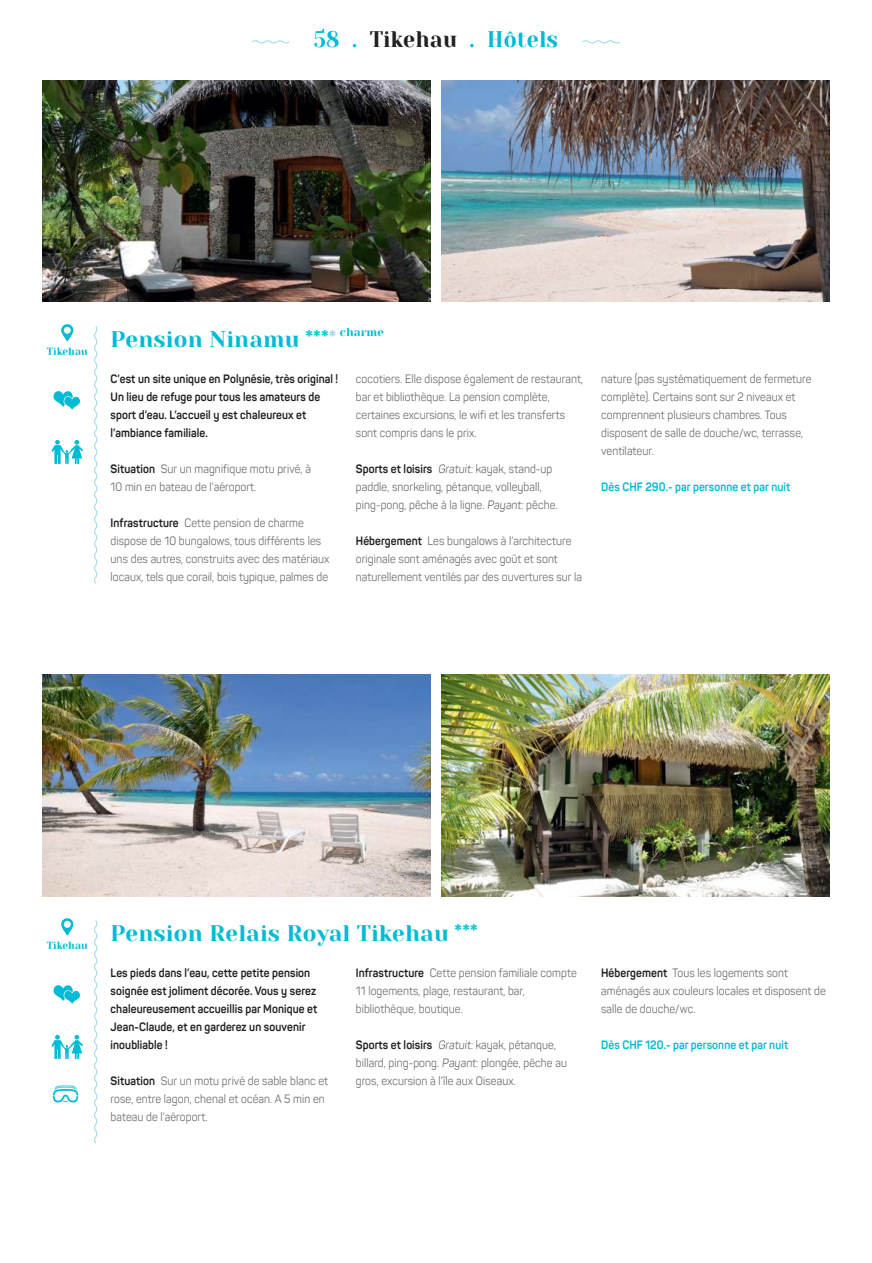
<style>
.page{position:relative;width:872px;height:1263px;background:#fff}
.page>*{position:absolute;margin:0;border:0;box-sizing:border-box;transform-origin:0 0}
.t1{font:22.5px "Yeseva One";letter-spacing:.01em;color:#00bbd6}
.t2{font:22.5px "Yeseva One";letter-spacing:.01em;color:#00bbd6;scale:.95 1}
.t3{font:12px/18px "Panton";letter-spacing:.01em;color:#6c6e70;scale:.9 1}
.t4{font:700 12px/18px "Panton";letter-spacing:.01em;color:#221f1f;scale:.9 1}
.t5{font:700 12px "Panton";letter-spacing:.01em;color:#00bbd6;scale:.9 1}
.t6{font:10.5px "Yeseva One";letter-spacing:.01em;color:#00bbd6;scale:.95 1}
.s1{color:#221f1f}
.s2{font-size:19.5px}
.s3{font-size:19.5px;color:#98d8e8}
.s4{font-weight:700;color:#221f1f}
</style>
<div class="page">
<svg style="left:94px;top:326px;width:4px;height:258px"></svg>
<svg style="left:94px;top:920px;width:4px;height:223px"></svg>
<img style="left:43px;top:81px;width:388px;height:221px">
<img style="left:441px;top:81px;width:388px;height:221px">
<img style="left:43px;top:675px;width:388px;height:221px">
<svg style="left:54px;top:391px;width:26px;height:19px"></svg>
<svg style="left:54px;top:985px;width:26px;height:19px"></svg>
<svg style="left:51px;top:440px;width:32px;height:24px"></svg>
<svg style="left:51px;top:1035px;width:32px;height:24px"></svg>
<svg style="left:61px;top:324px;width:12px;height:18px"></svg>
<div style="left:64px;top:327px;width:7px;height:7px;background:#fff;border-radius:50%"></div>
<svg style="left:61px;top:918px;width:12px;height:18px"></svg>
<div style="left:64px;top:921px;width:7px;height:7px;background:#fff;border-radius:50%"></div>
<svg style="left:252px;top:40px;width:38px;height:4px"></svg>
<svg style="left:582px;top:40px;width:38px;height:4px"></svg>
<svg style="left:52px;top:1085px;width:27px;height:18px"></svg>
<img style="left:441px;top:675px;width:388px;height:221px">
<h1 class="t2" style="left:314px;top:28px;width:259px">58 . <span class="s1">Tikehau</span> . Hôtels</h1>
<p class="t6" style="left:47px;top:347px;width:44px">Tikehau</p>
<h1 class="t1" style="left:111px;top:328px;width:275px">Pension Ninamu <span class="s2">***</span><span class="s3">*</span> <sup>charme</sup></h1>
<p class="t4" style="left:111px;top:371px;width:254px">C’est un site unique en Polynésie, très original !<br>Un lieu de refuge pour tous les amateurs de sport d’eau. L’accueil y est chaleureux et l’ambiance familiale.</p>
<p class="t3" style="left:111px;top:461px;width:224px"><span class="s4">Situation</span> Sur un magnifique motu privé, à<br>10 min en bateau de l’aéroport.</p>
<p class="t3" style="left:111px;top:515px;width:245px"><span class="s4">Infrastructure</span> Cette pension de charme dispose de 10 bungalows, tous différents les uns des autres, construits avec des matériaux locaux, tels que corail, bois typique, palmes de</p>
<p class="t3" style="left:356px;top:371px;width:254px">cocotiers. Elle dispose également de restaurant, bar et bibliothèque. La pension complète, certaines excursions, le wifi et les transferts sont compris dans le prix.</p>
<p class="t3" style="left:356px;top:461px;width:226px"><span class="s4">Sports et loisirs</span> Gratuit: kayak, stand-up paddle, snorkeling, pétanque, volleyball, ping-pong, pêche à la ligne. Payant: pêche.</p>
<p class="t3" style="left:356px;top:533px;width:253px"><span class="s4">Hébergement</span> Les bungalows à l’architecture originale sont aménagés avec goût et sont naturellement ventilés par des ouvertures sur la</p>
<p class="t3" style="left:601px;top:371px;width:235px">nature (pas systématiquement de fermeture complète). Certains sont sur 2 niveaux et comprennent plusieurs chambres. Tous disposent de salle de douche/wc, terrasse, ventilateur.</p>
<p class="t5" style="left:601px;top:482px;width:212px">Dès CHF 290.- par personne et par nuit</p>
<p class="t6" style="left:47px;top:941px;width:44px">Tikehau</p>
<h1 class="t1" style="left:111px;top:922px;width:369px">Pension Relais Royal Tikehau <span class="s2">***</span></h1>
<p class="t4" style="left:111px;top:965px;width:231px">Les pieds dans l’eau, cette petite pension soignée est joliment décorée. Vous y serez chaleureusement accueillis par Monique et Jean-Claude, et en garderez un souvenir inoubliable !</p>
<p class="t3" style="left:111px;top:1073px;width:243px"><span class="s4">Situation</span> Sur un motu privé de sable blanc et rose, entre lagon, chenal et océan. A 5 min en bateau de l’aéroport.</p>
<p class="t3" style="left:356px;top:965px;width:247px"><span class="s4">Infrastructure</span> Cette pension familiale compte<br>11 logements, plage, restaurant, bar, bibliothèque, boutique.</p>
<p class="t3" style="left:356px;top:1037px;width:236px"><span class="s4">Sports et loisirs</span> Gratuit: kayak, pétanque, billard, ping-pong. Payant: plongée, pêche au gros, excursion à l’île aux Oiseaux.</p>
<p class="t3" style="left:601px;top:965px;width:251px"><span class="s4">Hébergement</span> Tous les logements sont aménagés aux couleurs locales et disposent de salle de douche/wc.</p>
<p class="t5" style="left:601px;top:1040px;width:209px">Dès CHF 120.- par personne et par nuit</p>
</div>
